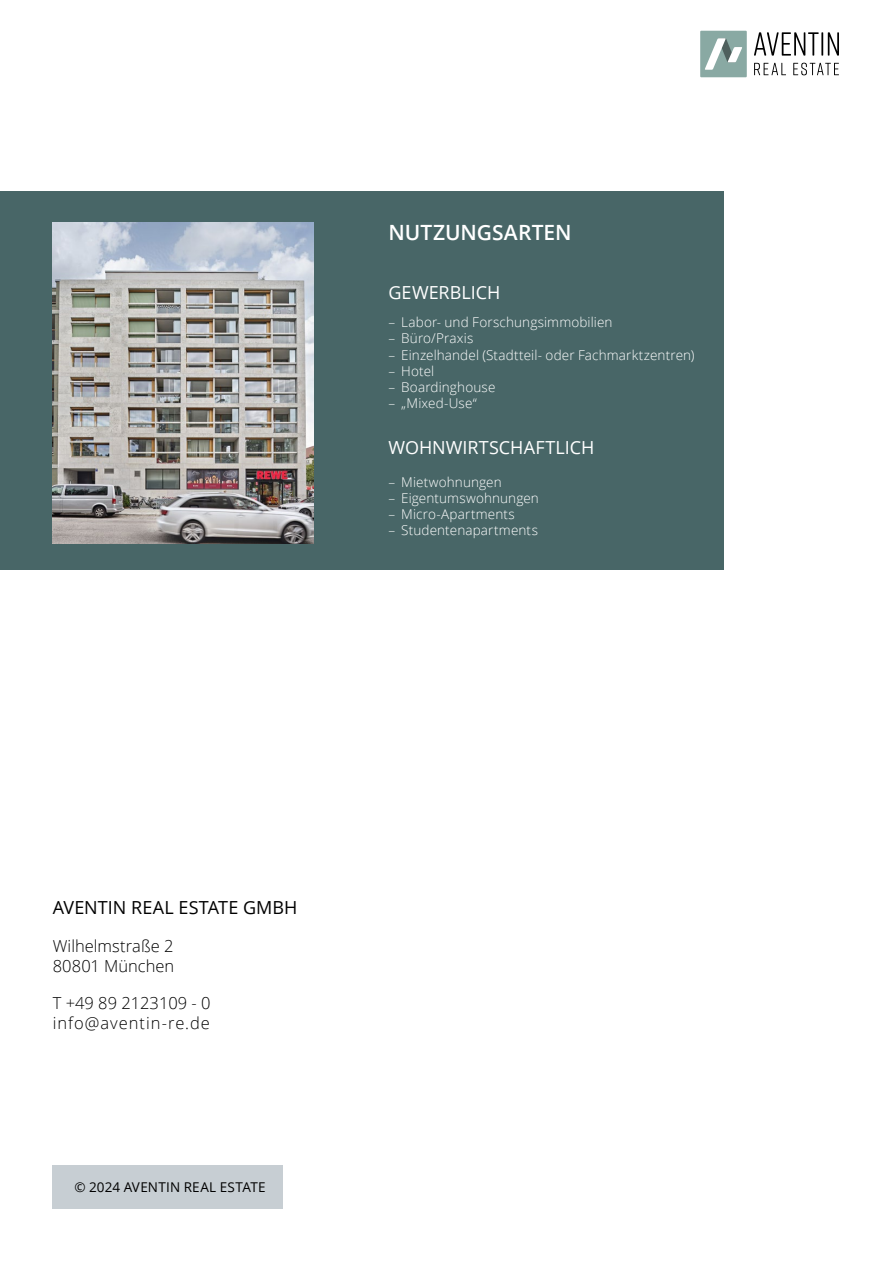
<style>
.page{position:relative;width:893px;height:1263px;background:#fff}
.page>*{position:absolute;margin:0;border:0;box-sizing:border-box;transform-origin:0 0}
.t1{font:600 21px "Open Sans";color:#fff}
.t2{font:18px "Open Sans";color:#fff}
.t3{font:18px "Open Sans";letter-spacing:.005em;color:#000}
.t4{font:300 16.5px/19.8px "Open Sans";letter-spacing:.055em;color:#000}
.t5{font:300 16.5px/19.8px "Open Sans";color:#000}
.t6{font:300 13.5px "Open Sans";letter-spacing:.01em;color:#fff}
.t7{font:13.5px "Open Sans";letter-spacing:.02em;color:#000}
</style>
<div class="page">
<div style="left:700px;top:31px;width:47px;height:46px;background:#89a9a3"></div>
<svg style="left:754px;top:32px;width:65px;height:24px"></svg>
<hr style="left:821px;top:32px;width:2px;height:24px;background:#000">
<svg style="left:828px;top:32px;width:11px;height:24px"></svg>
<svg style="left:754px;top:63px;width:32px;height:12px"></svg>
<svg style="left:793px;top:63px;width:46px;height:12px"></svg>
<svg style="left:705px;top:38px;width:37px;height:32px"></svg>
<div style="left:0;top:191px;width:724px;height:379px;background:#486667"></div>
<img style="left:53px;top:222px;width:260px;height:321px">
<div style="left:53px;top:1165px;width:230px;height:44px;background:#c7ced3"></div>
<h1 class="t1" style="left:388px;top:218px;width:185px">NUTZUNGSARTEN</h1>
<h2 class="t2" style="left:388px;top:280px;width:113px">GEWERBLICH</h2>
<p class="t6" style="left:388px;top:313px;width:226px">– Labor- und Forschungsimmobilien</p>
<p class="t6" style="left:388px;top:329px;width:86px">– Büro/Praxis</p>
<p class="t6" style="left:388px;top:345px;width:307px">– Einzelhandel (Stadtteil- oder Fachmarktzentren)</p>
<p class="t6" style="left:388px;top:362px;width:47px">– Hotel</p>
<p class="t6" style="left:388px;top:378px;width:108px">– Boardinghouse</p>
<p class="t6" style="left:388px;top:394px;width:90px">– „Mixed-Use“</p>
<h2 class="t2" style="left:388px;top:435px;width:208px">WOHNWIRTSCHAFTLICH</h2>
<p class="t6" style="left:388px;top:472px;width:115px">– Mietwohnungen</p>
<p class="t6" style="left:388px;top:488px;width:152px">– Eigentumswohnungen</p>
<p class="t6" style="left:388px;top:505px;width:128px">– Micro-Apartments</p>
<p class="t6" style="left:388px;top:521px;width:151px">– Studentenapartments</p>
<h2 class="t3" style="left:53px;top:895px;width:246px">AVENTIN REAL ESTATE GMBH</h2>
<p class="t5" style="left:53px;top:935px;width:123px">Wilhelmstraße 2<br>80801 München</p>
<p class="t4" style="left:53px;top:993px;width:159px">T +49 89 2123109 - 0 info@aventin-re.de</p>
<p class="t7" style="left:74px;top:1178px;width:193px">© 2024 AVENTIN REAL ESTATE</p>
</div>
